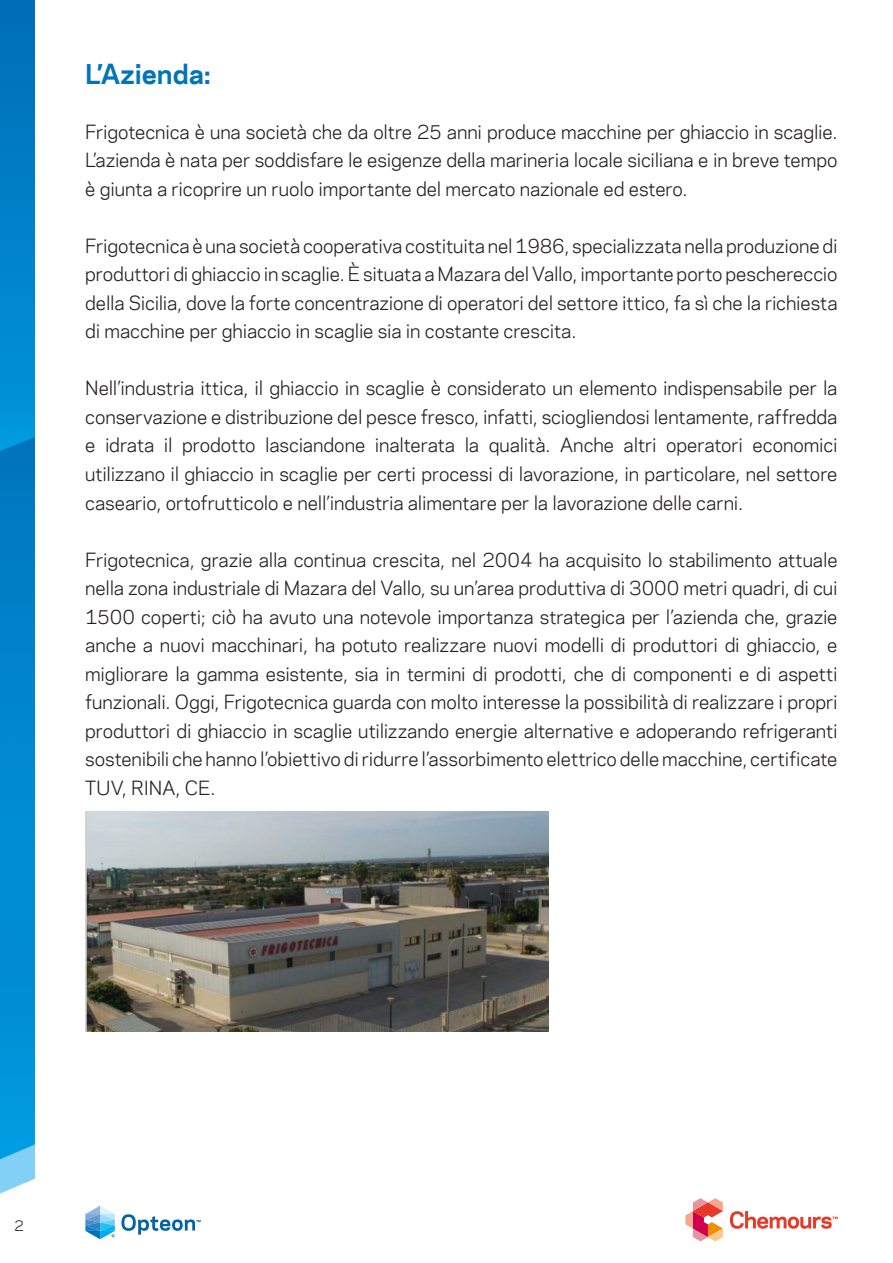
<style>
.page{position:relative;width:893px;height:1263px;background:#fff}
.page>*{position:absolute;margin:0;border:0;box-sizing:border-box;transform-origin:0 0}
.Disclaimer{font:700 25.5px "Chemours Sans";color:#0074bb}
.Disclaimer-2{font:18px/28.5px "Chemours Sans";letter-spacing:-.005em;color:#231f20;text-align:justify}
.Page_number{font:13.5px "Chemours Sans";color:#231f20}
</style>
<div class="page">
<svg style="left:121px;top:1214px;width:80px;height:21px"></svg>
<svg style="left:85px;top:1206px;width:30px;height:33px"></svg>
<svg style="left:685px;top:1198px;width:38px;height:43px"></svg>
<svg style="left:730px;top:1211px;width:108px;height:18px"></svg>
<img style="left:0;top:0;width:35px;height:1194px">
<img style="left:86px;top:811px;width:463px;height:220px">
<p class="Disclaimer" style="left:85px;top:55px;width:127px">L’Azienda:</p>
<p class="Disclaimer-2" style="left:85px;top:117px;width:754px">Frigotecnica è una società che da oltre 25 anni produce macchine per ghiaccio in scaglie.<br>L’azienda è nata per soddisfare le esigenze della marineria locale siciliana e in breve tempo è giunta a ricoprire un ruolo importante del mercato nazionale ed estero.</p>
<p class="Disclaimer-2" style="left:85px;top:231px;width:754px">Frigotecnica è una società cooperativa costituita nel 1986, specializzata nella produzione di produttori di ghiaccio in scaglie. È situata a Mazara del Vallo, importante porto peschereccio della Sicilia, dove la forte concentrazione di operatori del settore ittico, fa sì che la richiesta di macchine per ghiaccio in scaglie sia in costante crescita.</p>
<p class="Disclaimer-2" style="left:85px;top:373px;width:754px">Nell’industria ittica, il ghiaccio in scaglie è considerato un elemento indispensabile per la conservazione e distribuzione del pesce fresco, infatti, sciogliendosi lentamente, raffredda e idrata il prodotto lasciandone inalterata la qualità. Anche altri operatori economici utilizzano il ghiaccio in scaglie per certi processi di lavorazione, in particolare, nel settore caseario, ortofrutticolo e nell’industria alimentare per la lavorazione delle carni.</p>
<p class="Disclaimer-2" style="left:85px;top:544px;width:754px">Frigotecnica, grazie alla continua crescita, nel 2004 ha acquisito lo stabilimento attuale nella zona industriale di Mazara del Vallo, su un’area produttiva di 3000 metri quadri, di cui 1500 coperti; ciò ha avuto una notevole importanza strategica per l’azienda che, grazie anche a nuovi macchinari, ha potuto realizzare nuovi modelli di produttori di ghiaccio, e migliorare la gamma esistente, sia in termini di prodotti, che di componenti e di aspetti funzionali. Oggi, Frigotecnica guarda con molto interesse la possibilità di realizzare i propri produttori di ghiaccio in scaglie utilizzando energie alternative e adoperando refrigeranti sostenibili che hanno l’obiettivo di ridurre l’assorbimento elettrico delle macchine, certificate TUV, RINA, CE.</p>
<p class="Page_number" style="left:14px;top:1215px;width:11px">2</p>
</div>
